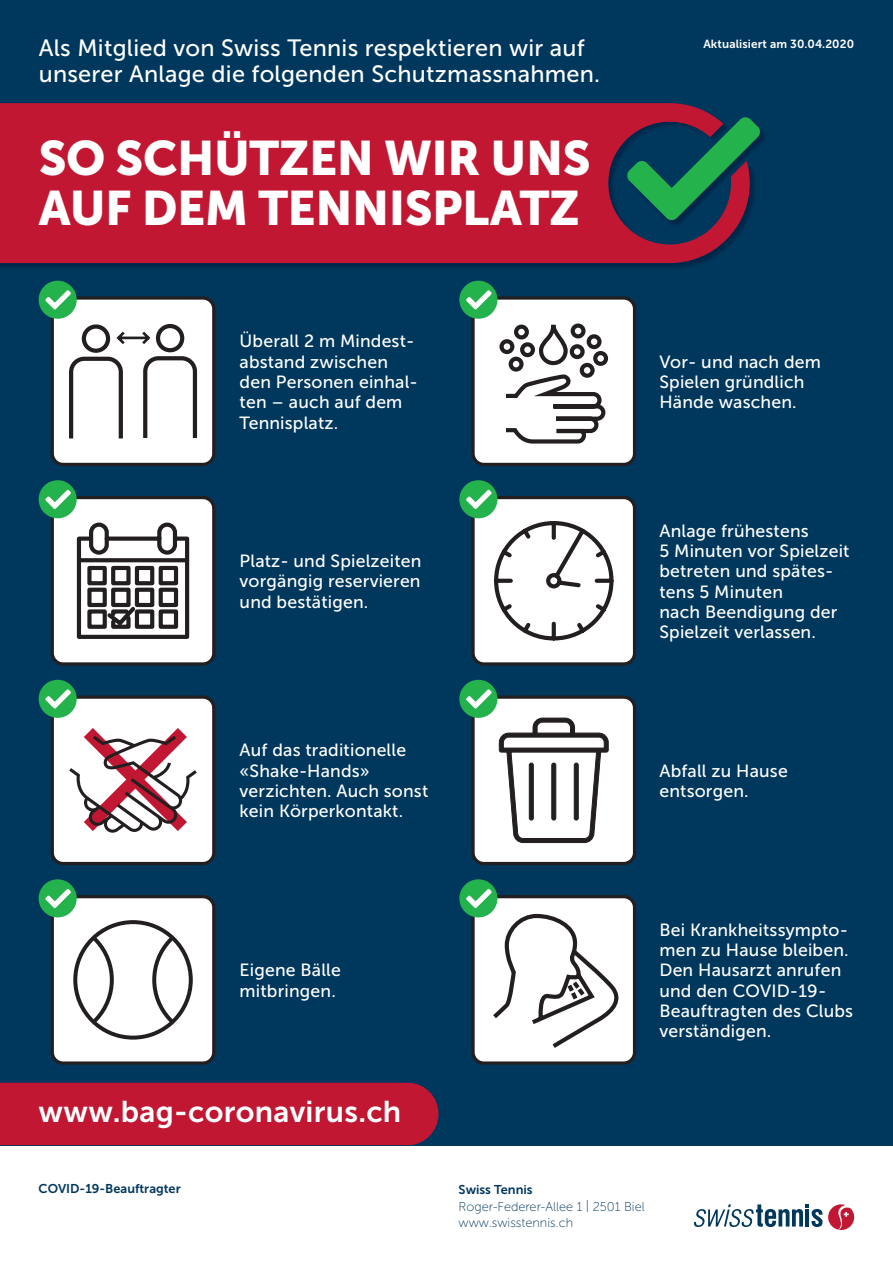
<style>
.page{position:relative;width:893px;height:1263px;background:#fff}
.page>*{position:absolute;margin:0;border:0;box-sizing:border-box;transform-origin:0 0}
.t1{font:48.15px/50.2px "Museo Sans 900";letter-spacing:-.01em;color:#fff}
.t2{font:30px "Museo Sans 700";letter-spacing:.01em;color:#fff}
.t3{font:23.55px/25.7px "Museo Sans 500";letter-spacing:.01em;color:#fff}
.t4{font:17.7px/20.2px "Museo Sans 500";letter-spacing:.01em;color:#fff}
.t5{font:12.75px/16.4px "Museo Sans 100";color:#00375c}
.t6{font:12.75px "Museo Sans 700";color:#00375c}
.t7{font:11.7px "Museo Sans 700";letter-spacing:.01em;color:#fff}
</style>
<div class="page">
<div style="left:0;top:0;width:893px;height:1145px;background:#00375c"></div>
<img style="left:0;top:263px;width:698px;height:4px">
<div style="left:0;top:103px;width:743px;height:160px;background:#c11732"></div>
<div style="left:473px;top:897px;width:161px;height:166px;background:#fff;border-radius:11px"></div>
<div style="left:471px;top:895px;width:165px;height:170px;border:3px solid #231f20;border-radius:11px"></div>
<div style="left:473px;top:298px;width:161px;height:166px;background:#fff;border-radius:11px"></div>
<div style="left:471px;top:296px;width:165px;height:170px;border:3px solid #231f20;border-radius:11px"></div>
<svg style="left:499px;top:323px;width:110px;height:121px"></svg>
<div style="left:52px;top:697px;width:162px;height:166px;background:#fff;border-radius:11px"></div>
<div style="left:51px;top:695px;width:164px;height:170px;border:3px solid #231f20;border-radius:11px"></div>
<img style="left:628px;top:220px;width:119px;height:8px">
<svg style="left:627px;top:117px;width:134px;height:103px"></svg>
<div style="left:459px;top:281px;width:38px;height:38px;background:#23b24b;border-radius:50%"></div>
<svg style="left:466px;top:290px;width:26px;height:19px"></svg>
<div style="left:52px;top:498px;width:162px;height:166px;background:#fff;border-radius:11px"></div>
<div style="left:51px;top:496px;width:164px;height:169px;border:3px solid #231f20;border-radius:11px"></div>
<div style="left:39px;top:480px;width:38px;height:38px;background:#23b24b;border-radius:50%"></div>
<svg style="left:45px;top:490px;width:26px;height:19px"></svg>
<div style="left:473px;top:498px;width:161px;height:166px;background:#fff;border-radius:11px"></div>
<div style="left:471px;top:496px;width:165px;height:169px;border:3px solid #231f20;border-radius:11px"></div>
<div style="left:459px;top:480px;width:38px;height:38px;background:#23b24b;border-radius:50%"></div>
<svg style="left:466px;top:490px;width:26px;height:19px"></svg>
<div style="left:39px;top:680px;width:38px;height:38px;background:#23b24b;border-radius:50%"></div>
<svg style="left:45px;top:689px;width:26px;height:19px"></svg>
<div style="left:473px;top:697px;width:161px;height:166px;background:#fff;border-radius:11px"></div>
<div style="left:471px;top:695px;width:165px;height:170px;border:3px solid #231f20;border-radius:11px"></div>
<div style="left:459px;top:680px;width:38px;height:38px;background:#23b24b;border-radius:50%"></div>
<svg style="left:466px;top:689px;width:26px;height:19px"></svg>
<div style="left:0;top:1083px;width:438px;height:62px;background:#c11732"></div>
<div style="left:52px;top:298px;width:162px;height:166px;background:#fff;border-radius:11px"></div>
<div style="left:51px;top:296px;width:164px;height:170px;border:3px solid #231f20;border-radius:11px"></div>
<div style="left:39px;top:281px;width:38px;height:38px;background:#23b24b;border-radius:50%"></div>
<svg style="left:45px;top:290px;width:26px;height:19px"></svg>
<svg style="left:69px;top:324px;width:129px;height:115px"></svg>
<div style="left:52px;top:897px;width:162px;height:166px;background:#fff;border-radius:11px"></div>
<div style="left:51px;top:895px;width:164px;height:170px;border:3px solid #231f20;border-radius:11px"></div>
<div style="left:39px;top:879px;width:38px;height:38px;background:#23b24b;border-radius:50%"></div>
<svg style="left:45px;top:889px;width:26px;height:19px"></svg>
<div style="left:459px;top:879px;width:38px;height:38px;background:#23b24b;border-radius:50%"></div>
<svg style="left:466px;top:889px;width:156px;height:161px"></svg>
<svg style="left:76px;top:522px;width:114px;height:117px"></svg>
<svg style="left:494px;top:521px;width:120px;height:120px"></svg>
<svg style="left:73px;top:920px;width:120px;height:119px"></svg>
<svg style="left:499px;top:718px;width:109px;height:125px"></svg>
<div style="left:552px;top:763px;width:4px;height:57px;border:1px solid #231f20;border-radius:2px"></div>
<div style="left:574px;top:763px;width:4px;height:57px;border:1px solid #231f20;border-radius:2px"></div>
<div style="left:529px;top:763px;width:4px;height:57px;border:1px solid #231f20;border-radius:2px"></div>
<svg style="left:694px;top:1204px;width:161px;height:26px"></svg>
<svg style="left:69px;top:728px;width:128px;height:105px"></svg>
<h3 class="t3" style="left:39px;top:36px;width:563px">Als Mitglied von Swiss Tennis respektieren wir auf unserer Anlage die folgenden Schutzmassnahmen.</h3>
<h1 class="t1" style="left:39px;top:133px;width:553px">SO SCHÜTZEN WIR UNS<br>AUF DEM TENNISPLATZ</h1>
<p class="t7" style="left:703px;top:37px;width:152px">Aktualisiert am 30.04.2020</p>
<p class="t4" style="left:240px;top:331px;width:180px">Überall 2 m Mindest&shy;abstand zwischen den Personen einhal&shy;ten – auch auf dem<br>Tennisplatz.</p>
<p class="t4" style="left:240px;top:551px;width:183px;text-align:justify">Platz- und Spielzeiten vorgängig reservieren und bestätigen.</p>
<p class="t4" style="left:240px;top:740px;width:190px">Auf das traditionelle «Shake-Hands» verzichten. Auch sonst kein Körperkontakt.</p>
<p class="t4" style="left:659px;top:351px;width:163px">Vor- und nach dem<br>Spielen gründlich<br>Hände waschen.</p>
<p class="t4" style="left:659px;top:520px;width:192px">Anlage frühestens<br>5 Minuten vor Spielzeit betreten und spätes&shy;tens 5 Minuten<br>nach Beendigung der<br>Spielzeit verlassen.</p>
<p class="t4" style="left:659px;top:761px;width:130px">Abfall zu Hause entsorgen.</p>
<p class="t4" style="left:240px;top:960px;width:103px">Eigene Bälle mitbringen.</p>
<h2 class="t2" style="left:39px;top:1095px;width:364px">www.bag-coronavirus.ch</h2>
<p class="t6" style="left:39px;top:1181px;width:144px">COVID-19-Beauftragter</p>
<p class="t4" style="left:659px;top:920px;width:195px">Bei Krankheitssympto&shy;men zu Hause bleiben.<br>Den Hausarzt anrufen und den COVID-19-<br>Beauftragten des Clubs verständigen.</p>
<p class="t6" style="left:459px;top:1183px;width:76px">Swiss Tennis</p>
<p class="t5" style="left:459px;top:1198px;width:188px">Roger-Federer-Allee 1 | 2501 Biel www.swisstennis.ch</p>
</div>
